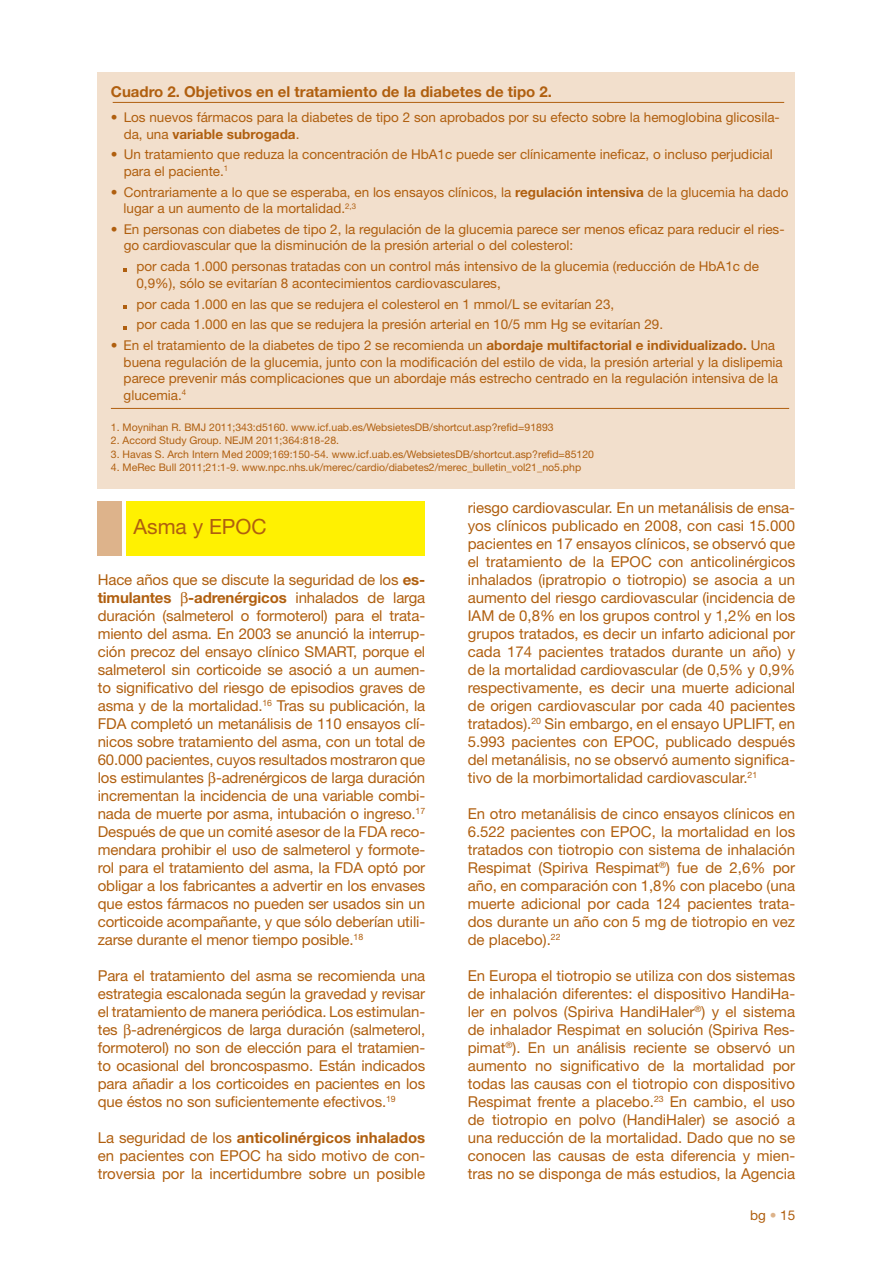
<style>
.page{position:relative;width:893px;height:1263px;background:#fff}
.page>*{position:absolute;margin:0;border:0;box-sizing:border-box;transform-origin:0 0}
.t1{font:21px "Helvetica Neue LT Std";color:#b05f0f}
.t2{font:15px/18px "Helvetica Neue LT Std";color:#b05f0f;text-align:justify}
.t3{font:700 15px "Helvetica Neue LT Std";color:#b05f0f}
.t4{font:13.5px/16.5px "Helvetica Neue LT Std";color:#b05f0f}
.t5{font:10.5px "Helvetica Neue LT Std";color:#b05f0f}
.s1{font-weight:700}
.s2{color:#ddb38b}
</style>
<div class="page">
<div style="left:98px;top:72px;width:697px;height:417px;background:#f2dfcc"></div>
<hr style="left:113px;top:102px;width:671px;height:1px;background:#b05f0f">
<hr style="left:111px;top:408px;width:678px;height:1px;background:#b05f0f">
<div style="left:98px;top:502px;width:24px;height:54px;background:#ddb38b"></div>
<div style="left:126px;top:502px;width:299px;height:54px;background:#fff101"></div>
<p class="t3" style="left:111px;top:83px;width:443px">Cuadro 2. Objetivos en el tratamiento de la diabetes de tipo 2.</p>
<p class="t4" style="left:124px;top:109px;width:658px;text-indent:-13px">• Los nuevos fármacos para la diabetes de tipo 2 son aprobados por su efecto sobre la hemoglobina glicosila&shy;da, una <span class="s1">variable subrogada</span>.</p>
<p class="t4" style="left:124px;top:146px;width:651px;text-indent:-13px">• Un tratamiento que reduza la concentración de HbA1c puede ser clínicamente ineficaz, o incluso perjudicial para el paciente.<sup>1</sup></p>
<p class="t4" style="left:124px;top:183px;width:666px;text-indent:-13px">• Contrariamente a lo que se esperaba, en los ensayos clínicos, la <span class="s1">regulación intensiva</span> de la glucemia ha dado lugar a un aumento de la mortalidad.<sup>2,3</sup></p>
<p class="t4" style="left:124px;top:221px;width:662px;text-indent:-13px">• En personas con diabetes de tipo 2, la regulación de la glucemia parece ser menos eficaz para reducir el ries&shy;go cardiovascular que la disminución de la presión arterial o del colesterol:</p>
<p class="t4" style="left:136px;top:258px;width:624px">por cada 1.000 personas tratadas con un control más intensivo de la glucemia (reducción de HbA1c de<br>0,9%), sólo se evitarían 8 acontecimientos cardiovasculares,</p>
<p class="t4" style="left:136px;top:293px;width:528px;line-height:20.7px">por cada 1.000 en las que se redujera el colesterol en 1 mmol/L se evitarían 23,<br>por cada 1.000 en las que se redujera la presión arterial en 10/5 mm Hg se evitarían 29.</p>
<p class="t4" style="left:124px;top:337px;width:661px;text-indent:-13px">• En el tratamiento de la diabetes de tipo 2 se recomienda un <span class="s1">abordaje multifactorial e individualizado.</span> Una buena regulación de la glucemia, junto con la modificación del estilo de vida, la presión arterial y la dislipemia parece prevenir más complicaciones que un abordaje más estrecho centrado en la regulación intensiva de la glucemia.<sup>4</sup></p>
<p class="t5" style="left:111px;top:421px;width:444px">1. Moynihan R. BMJ 2011;343:d5160. www.icf.uab.es/WebsietesDB/shortcut.asp?refid=91893</p>
<p class="t5" style="left:111px;top:434px;width:230px">2. Accord Study Group. NEJM 2011;364:818-28.</p>
<p class="t5" style="left:111px;top:448px;width:485px">3. Havas S. Arch Intern Med 2009;169:150-54. www.icf.uab.es/WebsietesDB/shortcut.asp?refid=85120</p>
<p class="t5" style="left:111px;top:461px;width:472px">4. MeRec Bull 2011;21:1-9. www.npc.nhs.uk/merec/cardio/diabetes2/merec_bulletin_vol21_no5.php</p>
<h1 class="t1" style="left:134px;top:514px;width:135px">Asma y EPOC</h1>
<p class="t2" style="left:98px;top:570px;width:329px">Hace años que se discute la seguridad de los <span class="s1">es&shy;timulantes -adrenérgicos</span> inhalados de larga duración (salmeterol o formoterol) para el trata&shy;miento del asma. En 2003 se anunció la interrup&shy;ción precoz del ensayo clínico SMART, porque el salmeterol sin corticoide se asoció a un aumen&shy;to significativo del riesgo de episodios graves de asma y de la mortalidad.<sup>16</sup> Tras su publicación, la FDA completó un metanálisis de 110 ensayos clí&shy;nicos sobre tratamiento del asma, con un total de 60.000 pacientes, cuyos resultados mostraron que los estimulantes -adrenérgicos de larga duración incrementan la incidencia de una variable combi&shy;nada de muerte por asma, intubación o ingreso.<sup>17<br></sup>Después de que un comité asesor de la FDA reco&shy;mendara prohibir el uso de salmeterol y formote&shy;rol para el tratamiento del asma, la FDA optó por obligar a los fabricantes a advertir en los envases que estos fármacos no pueden ser usados sin un corticoide acompañante, y que sólo deberían utili&shy;zarse durante el menor tiempo posible.<sup>18</sup></p>
<p class="t2" style="left:98px;top:966px;width:329px">Para el tratamiento del asma se recomienda una estrategia escalonada según la gravedad y revisar el tratamiento de manera periódica. Los estimulan&shy;tes -adrenérgicos de larga duración (salmeterol, formoterol) no son de elección para el tratamien&shy;to ocasional del broncospasmo. Están indicados para añadir a los corticoides en pacientes en los que éstos no son suficientemente efectivos.<sup>19</sup></p>
<p class="t2" style="left:98px;top:1128px;width:329px">La seguridad de los <span class="s1">anticolinérgicos inhalados </span>en pacientes con EPOC ha sido motivo de con&shy;troversia por la incertidumbre sobre un posible</p>
<p class="t2" style="left:468px;top:498px;width:329px">riesgo cardiovascular. En un metanálisis de ensa&shy;yos clínicos publicado en 2008, con casi 15.000 pacientes en 17 ensayos clínicos, se observó que el tratamiento de la EPOC con anticolinérgicos inhalados (ipratropio o tiotropio) se asocia a un aumento del riesgo cardiovascular (incidencia de IAM de 0,8% en los grupos control y 1,2% en los grupos tratados, es decir un infarto adicional por cada 174 pacientes tratados durante un año) y de la mortalidad cardiovascular (de 0,5% y 0,9% respectivamente, es decir una muerte adicional de origen cardiovascular por cada 40 pacientes tratados).<sup>20</sup> Sin embargo, en el ensayo UPLIFT, en 5.993 pacientes con EPOC, publicado después del metanálisis, no se observó aumento significa&shy;tivo de la morbimortalidad cardiovascular.<sup>21</sup></p>
<p class="t2" style="left:468px;top:804px;width:329px">En otro metanálisis de cinco ensayos clínicos en 6.522 pacientes con EPOC, la mortalidad en los tratados con tiotropio con sistema de inhalación Respimat (Spiriva Respimat<sup>®</sup>) fue de 2,6% por año, en comparación con 1,8% con placebo (una muerte adicional por cada 124 pacientes trata&shy;dos durante un año con 5 mg de tiotropio en vez de placebo).<sup>22</sup></p>
<p class="t2" style="left:468px;top:966px;width:329px">En Europa el tiotropio se utiliza con dos sistemas de inhalación diferentes: el dispositivo HandiHa&shy;ler en polvos (Spiriva HandiHaler<sup>®</sup>) y el sistema de inhalador Respimat en solución (Spiriva Res&shy;pimat<sup>®</sup>). En un análisis reciente se observó un aumento no significativo de la mortalidad por todas las causas con el tiotropio con dispositivo Respimat frente a placebo.<sup>23</sup> En cambio, el uso de tiotropio en polvo (HandiHaler) se asoció a una reducción de la mortalidad. Dado que no se conocen las causas de esta diferencia y mien&shy;tras no se disponga de más estudios, la Agencia</p>
<p class="t4" style="left:750px;top:1206px;width:47px">bg <span class="s2">•</span> 15</p>
</div>
